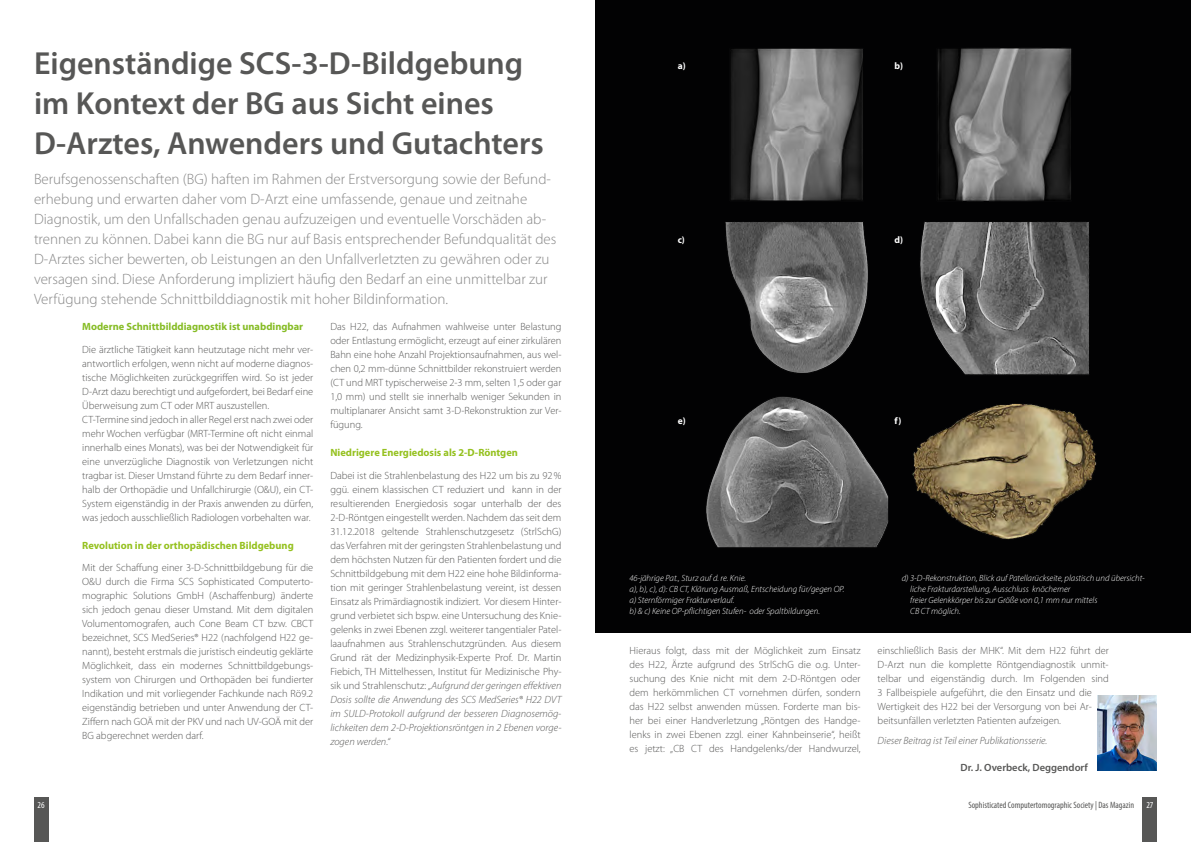
<style>
.page{position:relative;width:1191px;height:842px;background:#fff}
.page>*{position:absolute;margin:0;border:0;box-sizing:border-box;transform-origin:0 0}
.t1{font:600 32px/40px "Myriad Pro";color:#575756}
.t2{font:300 15px/20px "Myriad Pro";color:#878787}
.t3{font:300 10.5px/14px "Myriad Pro";color:#575756;text-align:justify}
.t4{font:700 10.5px "Myriad Pro";color:#95c11f}
.t5{font:italic 300 10.5px "Myriad Pro";color:#575756}
.t6{font:700 10.5px "Myriad Pro";color:#86bc25}
.t7{font:600 10.5px "Myriad Pro";color:#575756}
.t8{font:700 9.5px "Myriad Pro";color:#fff}
.t9{font:condensed 9.2px "Myriad Pro";color:#575756}
.t10{font:condensed 9.2px "Myriad Pro";color:#fff}
.t11{font:italic 300 9px/10.8px "Myriad Pro";color:#fff}
.s1{font-style:italic}
</style>
<div class="page">
<div style="left:595px;top:0;width:596px;height:632px;background:#020203"></div>
<img style="left:706px;top:48px;width:391px;height:500px">
<img style="left:1097px;top:695px;width:60px;height:75px">
<div style="left:1142px;top:797px;width:15px;height:45px;background:#575756"></div>
<div style="left:34px;top:797px;width:14px;height:45px;background:#575756"></div>
<h1 class="t1" style="left:34px;top:42px;width:511px">Eigenständige SCS-3-D-Bildgebung im Kontext der BG aus Sicht eines<br>D-Arztes, Anwenders und Gutachters</h1>
<p class="t2" style="left:34px;top:169px;width:524px">Berufsgenossenschaften (BG) haften im Rahmen der Erstversorgung sowie der Befund&shy;erhebung und erwarten daher vom D-Arzt eine umfassende, genaue und zeitnahe Diagnostik, um den Unfallschaden genau aufzuzeigen und eventuelle Vorschäden ab&shy;trennen zu können. Dabei kann die BG nur auf Basis entsprechender Befundqualität des D-Arztes sicher bewerten, ob Leistungen an den Unfallverletzten zu gewähren oder zu versagen sind. Diese Anforderung impliziert häufig den Bedarf an eine unmittelbar zur Verfügung stehende Schnittbilddiagnostik mit hoher Bildinformation.</p>
<p class="t6" style="left:82px;top:320px;width:222px">Moderne Schnittbilddiagnostik ist unabdingbar</p>
<p class="t3" style="left:82px;top:342px;width:233px;text-align:left">Die ärztliche Tätigkeit kann heutzutage nicht mehr ver&shy;antwortlich erfolgen, wenn nicht auf moderne diagnos&shy;tische Möglichkeiten zurückgegriffen wird. So ist jeder D-Arzt dazu berechtigt und aufgefordert, bei Bedarf eine Überweisung zum CT oder MRT auszustellen.<br>CT-Termine sind jedoch in aller Regel erst nach zwei oder mehr Wochen verfügbar (MRT-Termine oft nicht einmal innerhalb eines Monats), was bei der Notwendigkeit für eine unverzügliche Diagnostik von Verletzungen nicht tragbar ist. Dieser Umstand führte zu dem Bedarf inner&shy;halb der Orthopädie und Unfallchirurgie (O&amp;U), ein CT-System eigenständig in der Praxis anwenden zu dürfen, was jedoch ausschließlich Radiologen vorbehalten war.</p>
<p class="t4" style="left:82px;top:538px;width:213px">Revolution in der orthopädischen Bildgebung</p>
<p class="t3" style="left:82px;top:561px;width:233px">Mit der Schaffung einer 3-D-Schnittbildgebung für die O&amp;U durch die Firma SCS Sophisticated Computerto&shy;mographic Solutions GmbH (Aschaffenburg) änderte sich jedoch genau dieser Umstand. Mit dem digitalen Volumentomografen, auch Cone Beam CT bzw. CBCT bezeichnet, SCS MedSeries® H22 (nachfolgend H22 ge&shy;nannt), besteht erstmals die juristisch eindeutig geklärte Möglichkeit, dass ein modernes Schnittbildgebungs&shy;system von Chirurgen und Orthopäden bei fundierter Indikation und mit vorliegender Fachkunde nach Rö9.2 eigenständig betrieben und unter Anwendung der CT-Ziffern nach GOÄ mit der PKV und nach UV-GOÄ mit der BG abgerechnet werden darf.</p>
<p class="t3" style="left:330px;top:320px;width:233px">Das H22, das Aufnahmen wahlweise unter Belastung oder Entlastung ermöglicht, erzeugt auf einer zirkulären Bahn eine hohe Anzahl Projektionsaufnahmen, aus wel&shy;chen 0,2 mm-dünne Schnittbilder rekonstruiert werden (CT und MRT typischerweise 2-3 mm, selten 1,5 oder gar 1,0 mm) und stellt sie innerhalb weniger Sekunden in multiplanarer Ansicht samt 3-D-Rekonstruktion zur Ver&shy;fügung.</p>
<p class="t4" style="left:330px;top:446px;width:189px">Niedrigere Energiedosis als 2-D-Röntgen</p>
<p class="t3" style="left:330px;top:468px;width:233px">Dabei ist die Strahlenbelastung des H22 um bis zu 92% ggü. einem klassischen CT reduziert und kann in der resultierenden Energiedosis sogar unterhalb der des 2-D-Röntgen eingestellt werden. Nachdem das seit dem 31.12.2018 geltende Strahlenschutzgesetz (StrlSchG) das Verfahren mit der geringsten Strahlenbelastung und dem höchsten Nutzen für den Patienten fordert und die Schnittbildgebung mit dem H22 eine hohe Bildinforma&shy;tion mit geringer Strahlenbelastung vereint, ist dessen Einsatz als Primärdiagnostik indiziert. Vor diesem Hinter&shy;grund verbietet sich bspw. eine Untersuchung des Knie&shy;gelenks in zwei Ebenen zzgl. weiterer tangentialer Patel&shy;laaufnahmen aus Strahlenschutzgründen. Aus diesem Grund rät der Medizinphysik-Experte Prof. Dr. Martin Fiebich, TH Mittelhessen, Institut für Medizinische Phy&shy;sik und Strahlenschutz: <span class="s1">„Aufgrund der geringen effektiven Dosis sollte die Anwendung des SCS MedSeries® H22 DVT im SULD-Protokoll aufgrund der besseren Diagnosemög&shy;lichkeiten dem 2-D-Projektionsröntgen in 2 Ebenen vorge&shy;zogen werden.“</span></p>
<p class="t8" style="left:677px;top:59px;width:9px">a)</p>
<p class="t8" style="left:894px;top:59px;width:10px">b)</p>
<p class="t8" style="left:677px;top:233px;width:9px">c)</p>
<p class="t8" style="left:894px;top:233px;width:10px">d)</p>
<p class="t8" style="left:677px;top:414px;width:9px">e)</p>
<p class="t8" style="left:894px;top:414px;width:8px">f)</p>
<p class="t11" style="left:629px;top:573px;width:216px">46-jährige Pat., Sturz auf d. re. Knie.<br>a), b), c), d): CB CT, Klärung Ausmaß, Entscheidung für/gegen OP. a) Sternförmiger Frakturverlauf.<br>b) &amp; c) Keine OP-pflichtigen Stufen- oder Spaltbildungen.</p>
<p class="t11" style="left:910px;top:573px;width:236px;text-indent:-8px">d) 3-D-Rekonstruktion, Blick auf Patellarückseite, plastisch und übersicht&shy;liche Frakturdarstellung, Ausschluss knöcherner<br>freier Gelenkkörper bis zur Größe von 0,1 mm nur mittels<br>CB CT möglich.</p>
<p class="t3" style="left:629px;top:643px;width:233px">Hieraus folgt, dass mit der Möglichkeit zum Einsatz des H22, Ärzte aufgrund des StrlSchG die o.g. Unter&shy;suchung des Knie nicht mit dem 2-D-Röntgen oder dem herkömmlichen CT vornehmen dürfen, sondern das H22 selbst anwenden müssen. Forderte man bis&shy;her bei einer Handverletzung „Röntgen des Handge&shy;lenks in zwei Ebenen zzgl. einer Kahnbeinserie“, heißt es jetzt: „CB CT des Handgelenks/der Handwurzel,</p>
<p class="t3" style="left:877px;top:643px;width:233px;text-align:left">einschließlich Basis der MHK“. Mit dem H22 führt der D-Arzt nun die komplette Röntgendiagnostik unmit&shy;telbar und eigenständig durch. Im Folgenden sind 3 Fallbeispiele aufgeführt, die den Einsatz und die Wertigkeit des H22 bei der Versorgung von bei Ar&shy;beitsunfällen verletzten Patienten aufzeigen.</p>
<p class="t5" style="left:877px;top:734px;width:171px">Dieser Beitrag ist Teil einer Publikationsserie.</p>
<p class="t7" style="left:960px;top:760px;width:129px">Dr. J. Overbeck, Deggendorf</p>
<p class="t10" style="left:38px;top:799px;width:9px">26</p>
<p class="t9" style="left:968px;top:799px;width:167px">Sophisticated Computertomographic Society | Das Magazin</p>
<p class="t10" style="left:1146px;top:799px;width:9px">27</p>
</div>
